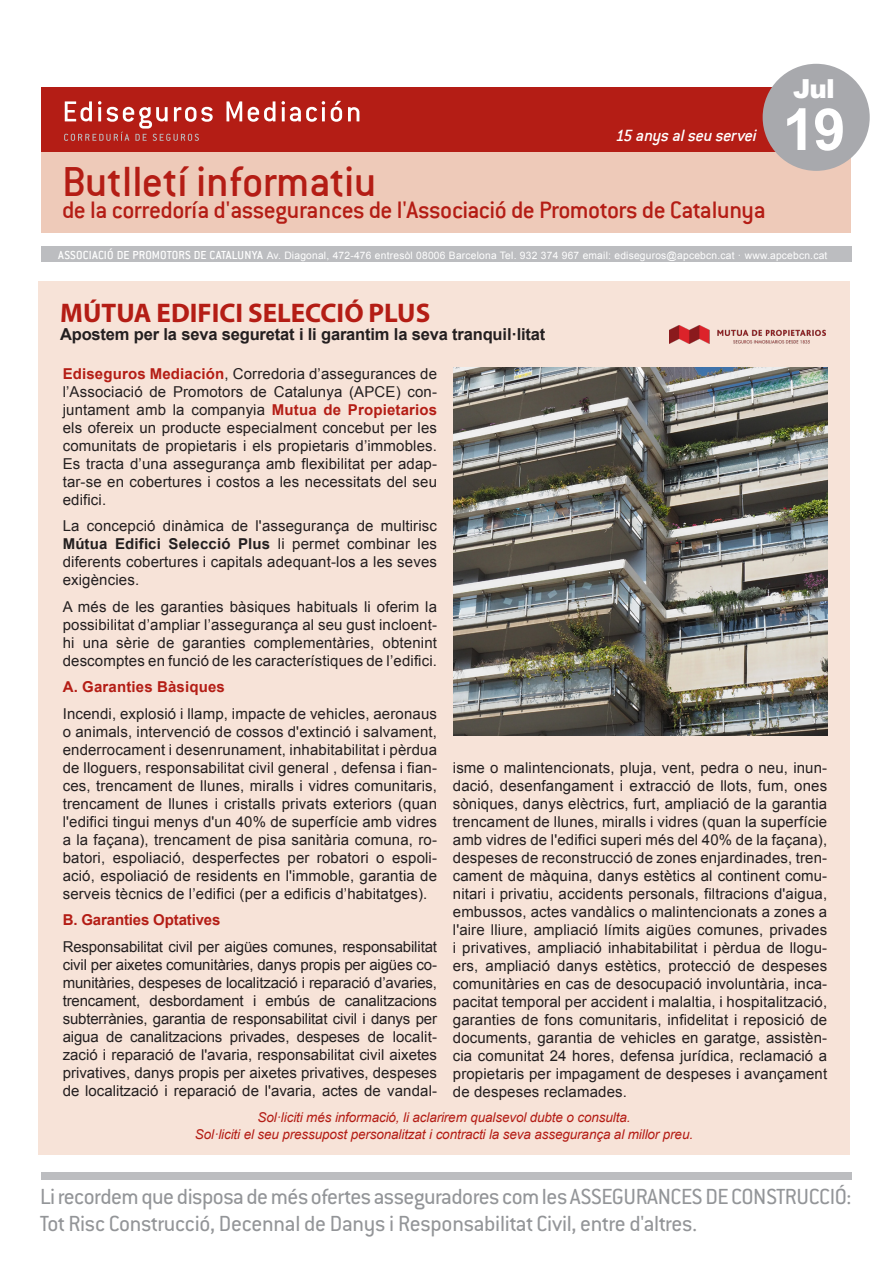
<style>
.page{position:relative;width:893px;height:1263px;background:#fff}
.page>*{position:absolute;margin:0;border:0;box-sizing:border-box;transform-origin:0 0}
.t1{font:700 58.05px "Arial";color:#fff}
.t2{font:500 46.35px "Conduit ITC";color:#b41d15}
.t3{font:700 27px "Myriad Pro";color:#b41d15}
.t4{font:500 26.25px "Conduit ITC";letter-spacing:-.025em;color:#b41d15}
.t5{font:900 26.25px "Arial";color:#fff}
.t6{font:24px/27px "Conduit ITC";letter-spacing:-.02em;color:#939598}
.Estilo_de_párrafo_1{font:italic 500 18px "Conduit ITC";color:#fff}
.t7{font:700 16.5px "Arial";letter-spacing:-.01em;color:#231f20}
.t8{font:15px/18px "Arial";letter-spacing:.01em;color:#231f20;text-align:justify}
.t9{font:700 15px "Arial";letter-spacing:-.01em;color:#b41d15}
.t10{font:700 15px "Arial";letter-spacing:.01em;color:#b41d15}
.texto{font:italic 13.5px "Arial";letter-spacing:-.01em;color:#b41d15}
.t11{font:10.2px "Arial";letter-spacing:.02em;color:#fff}
.s1{font-family:"Conduit ITC";font-weight:500;font-size:12.75px}
.s2{font-weight:700;color:#b41d15}
.s3{font-weight:700}
</style>
<div class="page">
<div style="left:41px;top:150px;width:810px;height:83px;background:#eecab9"></div>
<div style="left:41px;top:247px;width:810px;height:15px;background:#bcbdc0"></div>
<div style="left:41px;top:88px;width:808px;height:64px;background:#b41d15"></div>
<div style="left:767px;top:69px;width:98px;height:97px;background:#a8a9ad;border-radius:50%"></div>
<div style="left:763px;top:64px;width:107px;height:107px;border:10px solid #a8a9ad;border-radius:50%"></div>
<svg style="left:64px;top:101px;width:149px;height:40px"></svg>
<svg style="left:226px;top:101px;width:16px;height:20px"></svg>
<svg style="left:248px;top:101px;width:27px;height:21px"></svg>
<svg style="left:281px;top:101px;width:44px;height:21px"></svg>
<hr style="left:322px;top:107px;width:3px;height:14px;background:#fff">
<svg style="left:331px;top:101px;width:11px;height:21px"></svg>
<svg style="left:348px;top:107px;width:11px;height:14px"></svg>
<div style="left:41px;top:1172px;width:810px;height:8px;background:#bcbdc0"></div>
<div style="left:38px;top:281px;width:812px;height:874px;background:#f7e3d8"></div>
<img style="left:669px;top:325px;width:157px;height:18px">
<img style="left:453px;top:368px;width:374px;height:367px">
<p class="Estilo_de_párrafo_1" style="left:615px;top:125px;width:147px">15 anys alseu servei</p>
<p class="t2" style="left:62px;top:156px;width:316px">Butlletí informatiu</p>
<p class="t4" style="left:62px;top:195px;width:705px">de la corredoría d'assegurances de l'Associació de Promotors de Catalunya</p>
<p class="t5" style="left:793px;top:69px;width:43px">Jul</p>
<p class="t1" style="left:783px;top:91px;width:64px">19</p>
<p class="t11" style="left:58px;top:248px;width:771px"><span class="s1">ASSOCIACIÓ DE PROMOTORS DE CATALUNYA</span> Av. Diagonal, 472-476 entresòl 08006 Barcelona Tel. 932 374 967 email: ediseguros@apcebcn.cat · www.apcebcn.cat</p>
<p class="t3" style="left:60px;top:295px;width:371px">MÚTUA EDIFICI SELECCIÓ PLUS</p>
<p class="t7" style="left:60px;top:323px;width:487px">Apostem per la seva seguretat i li garantim la seva tranquil·litat</p>
<p class="t8" style="left:63px;top:365px;width:376px"><span class="s2">Ediseguros Mediación</span>, Corredoria d’assegurances de l’Associació de Promotors de Catalunya (APCE) con&shy;juntament amb la companyia <span class="s2">Mutua de Propietarios </span>els ofereix un producte especialment concebut per les comunitats de propietaris i els propietaris d’immobles.<br>Es tracta d’una assegurança amb flexibilitat per adap&shy;tar-se en cobertures i costos a les necessitats del seu edifici.</p>
<p class="t8" style="left:63px;top:517px;width:376px">La concepció dinàmica de l'assegurança de multirisc <span class="s3">Mútua Edifici Selecció Plus</span> li permet combinar les diferents cobertures i capitals adequant-los a les seves exigències.</p>
<p class="t8" style="left:63px;top:598px;width:376px">A més de les garanties bàsiques habituals li oferim la possibilitat d’ampliar l’assegurança al seu gust incloent&shy;hi una sèrie de garanties complementàries, obtenint descomptes en funció de les característiques de l’edifici.</p>
<p class="t10" style="left:63px;top:677px;width:164px">A. Garanties Bàsiques</p>
<p class="t8" style="left:63px;top:705px;width:376px">Incendi, explosió i llamp, impacte de vehicles, aeronaus o animals, intervenció de cossos d'extinció i salvament, enderrocament i desenrunament, inhabitabilitat i pèrdua de lloguers, responsabilitat civil general , defensa i fian&shy;ces, trencament de llunes, miralls i vidres comunitaris, trencament de llunes i cristalls privats exteriors (quan l'edifici tingui menys d'un 40% de superfície amb vidres a la façana), trencament de pisa sanitària comuna, ro&shy;batori, espoliació, desperfectes per robatori o espoli&shy;ació, espoliació de residents en l'immoble, garantia de serveis tècnics de l’edifici (per a edificis d’habitatges).</p>
<p class="t9" style="left:63px;top:910px;width:159px">B. Garanties Optatives</p>
<p class="t8" style="left:63px;top:938px;width:376px">Responsabilitat civil per aigües comunes, responsabilitat civil per aixetes comunitàries, danys propis per aigües co&shy;munitàries, despeses de localització i reparació d’avaries, trencament, desbordament i embús de canalitzacions subterrànies, garantia de responsabilitat civil i danys per aigua de canalitzacions privades, despeses de localit&shy;zació i reparació de l'avaria, responsabilitat civil aixetes privatives, danys propis per aixetes privatives, despeses de localització i reparació de l'avaria, actes de vandal-</p>
<p class="texto" style="left:258px;top:1109px;width:374px">Sol·liciti més informació, li aclarirem qualsevol dubte o consulta.</p>
<p class="texto" style="left:195px;top:1125px;width:500px">Sol·liciti el seu pressupost personalitzat i contracti la seva assegurança al millor preu.</p>
<p class="t8" style="left:453px;top:759px;width:376px">isme o malintencionats, pluja, vent, pedra o neu, inun&shy;dació, desenfangament i extracció de llots, fum, ones sòniques, danys elèctrics, furt, ampliació de la garantia trencament de llunes, miralls i vidres (quan la superfície amb vidres de l'edifici superi més del 40% de la façana), despeses de reconstrucció de zones enjardinades, tren&shy;cament de màquina, danys estètics al continent comu&shy;nitari i privatiu, accidents personals, filtracions d'aigua, embussos, actes vandàlics o malintencionats a zones a l'aire lliure, ampliació límits aigües comunes, privades i privatives, ampliació inhabitabilitat i pèrdua de llogu&shy;ers, ampliació danys estètics, protecció de despeses comunitàries en cas de desocupació involuntària, inca&shy;pacitat temporal per accident i malaltia, i hospitalització, garanties de fons comunitaris, infidelitat i reposició de documents, garantia de vehicles en garatge, assistèn&shy;cia comunitat 24 hores, defensa jurídica, reclamació a propietaris per impagament de despeses i avançament de despeses reclamades.</p>
<p class="t6" style="left:40px;top:1182px;width:813px">Li recordem que disposa de més ofertes asseguradores com les ASSEGURANCES DE CONSTRUCCIÓ:<br>Tot Risc Construcció, Decennal de Danys i Responsabilitat Civil, entre d'altres.</p>
</div>
